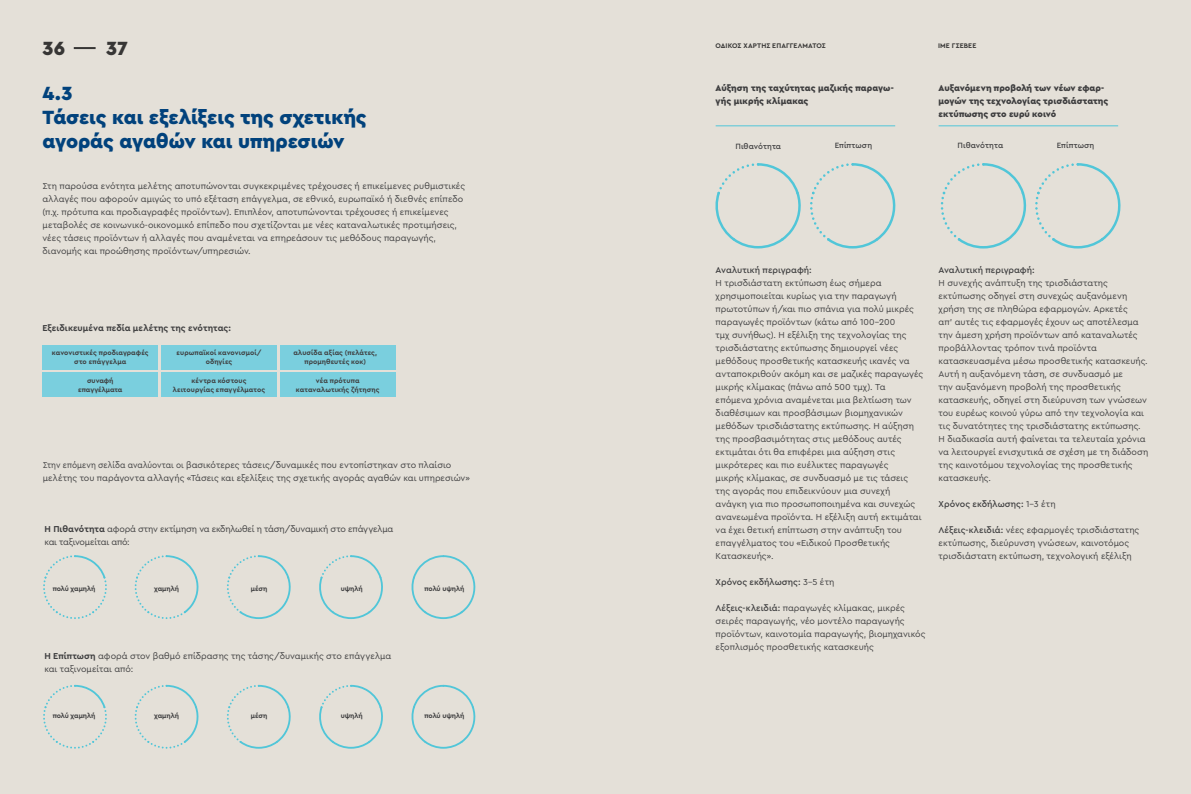
<style>
.page{position:relative;width:1191px;height:794px;background:#e4e0d8}
.page>*{position:absolute;margin:0;border:0;box-sizing:border-box;transform-origin:0 0}
.t1{font:900 20px/24px "Cera Pro";letter-spacing:-.005em;color:#01427c}
.t2{font:900 20px "Cera Pro";color:#3e3e3f}
.t3{font:9px/13px "Cera Pro";color:#3e3e3f}
.t4{font:9px/13px "Cera Pro";color:#3e3e3f;scale:.93 1}
.t5{font:900 9px/13px "Cera Pro";letter-spacing:.005em;color:#3e3e3f}
.t6{font:9px/13px "Cera Pro";letter-spacing:-.02em;color:#3e3e3f}
.t7{font:500 9px "Cera Pro";letter-spacing:.005em;color:#3e3e3f}
.t8{font:700 9px "Cera Pro";letter-spacing:.005em;color:#3e3e3f}
.t9{font:500 8px "Cera Pro";letter-spacing:.005em;color:#3e3e3f}
.t10{font:700 7px/9px "Cera Pro";letter-spacing:.01em;color:#3e3e3f;text-align:center}
.t11{font:700 7px "Cera Pro";letter-spacing:-.01em;color:#3e3e3f}
.s1{font-weight:700}
.s2{font-weight:500}
.s3{font-weight:400}
</style>
<div class="page">
<div style="left:43px;top:345px;width:115px;height:24px;background:#7acfde"></div>
<div style="left:43px;top:373px;width:115px;height:24px;background:#7acfde"></div>
<div style="left:161px;top:373px;width:116px;height:24px;background:#7acfde"></div>
<div style="left:280px;top:373px;width:115px;height:24px;background:#7acfde"></div>
<div style="left:280px;top:345px;width:115px;height:24px;background:#7acfde"></div>
<div style="left:161px;top:345px;width:116px;height:24px;background:#7acfde"></div>
<svg style="left:43px;top:555px;width:64px;height:64px"></svg>
<svg style="left:135px;top:555px;width:64px;height:64px"></svg>
<svg style="left:227px;top:555px;width:64px;height:64px"></svg>
<svg style="left:810px;top:163px;width:86px;height:85px"></svg>
<svg style="left:940px;top:163px;width:87px;height:85px"></svg>
<svg style="left:1035px;top:163px;width:86px;height:85px"></svg>
<svg style="left:319px;top:555px;width:64px;height:64px"></svg>
<svg style="left:411px;top:555px;width:65px;height:64px"></svg>
<svg style="left:43px;top:685px;width:64px;height:63px"></svg>
<svg style="left:135px;top:685px;width:64px;height:63px"></svg>
<svg style="left:227px;top:685px;width:64px;height:63px"></svg>
<svg style="left:319px;top:685px;width:64px;height:63px"></svg>
<svg style="left:411px;top:685px;width:65px;height:63px"></svg>
<hr style="left:715px;top:125px;width:180px;height:1px;background:#51c6d8">
<hr style="left:938px;top:125px;width:180px;height:1px;background:#51c6d8">
<svg style="left:715px;top:163px;width:86px;height:85px"></svg>
<h1 class="t2" style="left:43px;top:35px;width:24px">36</h1>
<h1 class="t2" style="left:106px;top:35px;width:23px">37</h1>
<p class="t1" style="left:43px;top:80px;width:325px">4.3<br>Τάσεις και εξελίξεις της σχετικής αγοράς αγαθών και υπηρεσιών</p>
<p class="t3" style="left:43px;top:179px;width:424px">Στη παρούσα ενότητα μελέτης αποτυπώνονται συγκεκριμένες τρέχουσες ή επικείμενες ρυθμιστικές αλλαγές που αφορούν αμιγώς το υπό εξέταση επάγγελμα, σε εθνικό, ευρωπαϊκό ή διεθνές επίπεδο (π.χ. πρότυπα και προδιαγραφές προϊόντων). Επιπλέον, αποτυπώνονται τρέχουσες ή επικείμενες μεταβολές σε κοινωνικό-οικονομικό επίπεδο που σχετίζονται με νέες καταναλωτικές προτιμήσεις, νέες τάσεις προϊόντων ή αλλαγές που αναμένεται να επηρεάσουν τις μεθόδους παραγωγής, διανομής και προώθησης προϊόντων/υπηρεσιών.</p>
<p class="t8" style="left:43px;top:322px;width:190px">Εξειδικευμένα πεδία μελέτης της ενότητας:</p>
<p class="t10" style="left:52px;top:348px;width:98px">κανονιστικές προδιαγραφές</p>
<p class="t10" style="left:74px;top:357px;width:53px">στο επάγγελμα</p>
<p class="t10" style="left:177px;top:348px;width:86px">ευρωπαϊκοί κανονισμοί/ οδηγίες</p>
<p class="t10" style="left:293px;top:348px;width:85px">αλυσίδα αξίας (πελάτες, προμηθευτές κοκ)</p>
<p class="t10" style="left:78px;top:376px;width:46px">συναφή επαγγέλματα</p>
<p class="t10" style="left:173px;top:376px;width:94px">κέντρα κόστους λειτουργίας επαγγέλματος</p>
<p class="t10" style="left:296px;top:376px;width:85px">νέα πρότυπα καταναλωτικής ζήτησης</p>
<p class="t4" style="left:43px;top:458px;width:461px">Στην επόμενη σελίδα αναλύονται οι βασικότερες τάσεις/δυναμικές που εντοπίστηκαν στο πλαίσιο μελέτης του παράγοντα αλλαγής «Τάσεις και εξελίξεις της σχετικής αγοράς αγαθών και υπηρεσιών»</p>
<p class="t6" style="left:44px;top:522px;width:350px"><span class="s1">Η Πιθανότητα</span> αφορά στην εκτίμηση να εκδηλωθεί η τάση/δυναμική στο επάγγελμα και ταξινομείται από:</p>
<p class="t11" style="left:53px;top:584px;width:44px">πολύ χαμηλή</p>
<p class="t10" style="left:154px;top:584px;width:26px">χαμηλή</p>
<p class="t10" style="left:251px;top:584px;width:18px">μέση</p>
<p class="t10" style="left:341px;top:584px;width:24px">υψηλή</p>
<p class="t10" style="left:424px;top:584px;width:41px">πολύ υψηλή</p>
<p class="t3" style="left:44px;top:649px;width:348px"><span class="s1">Η Επίπτωση</span> αφορά στον βαθμό επίδρασης της τάσης/δυναμικής στο επάγγελμα και ταξινομείται από:</p>
<p class="t11" style="left:53px;top:711px;width:44px">πολύ χαμηλή</p>
<p class="t10" style="left:154px;top:711px;width:26px">χαμηλή</p>
<p class="t10" style="left:251px;top:711px;width:18px">μέση</p>
<p class="t10" style="left:341px;top:711px;width:24px">υψηλή</p>
<p class="t10" style="left:424px;top:711px;width:41px">πολύ υψηλή</p>
<p class="t10" style="left:715px;top:41px;width:112px">ΟΔΙΚΟΣ ΧΑΡΤΗΣ ΕΠΑΓΓΕΛΜΑΤΟΣ</p>
<p class="t10" style="left:938px;top:41px;width:40px">ΙΜΕ ΓΣΕΒΕΕ</p>
<p class="t5" style="left:715px;top:81px;width:180px">Αύξηση της ταχύτητας μαζικής παραγω&shy;γής μικρής κλίμακας</p>
<p class="t5" style="left:938px;top:81px;width:171px">Αυξανόμενη προβολή των νέων εφαρ&shy;μογών της τεχνολογίας τρισδιάστατης εκτύπωσης στο ευρύ κοινό</p>
<p class="t9" style="left:735px;top:141px;width:47px">Πιθανότητα</p>
<p class="t9" style="left:834px;top:140px;width:39px">Επίπτωση</p>
<p class="t9" style="left:957px;top:140px;width:47px">Πιθανότητα</p>
<p class="t9" style="left:1056px;top:140px;width:39px">Επίπτωση</p>
<p class="t3" style="left:715px;top:263px;width:209px"><span class="s2">Αναλυτική περιγραφή:<br></span>Η τρισδιάστατη εκτύπωση έως σήμερα χρησιμοποιείται κυρίως για την παραγωγή πρωτοτύπων ή/και πιο σπάνια για πολύ μικρές παραγωγές προϊόντων (κάτω από 100-200<br>τμχ συνήθως). Η εξέλιξη της τεχνολογίας της τρισδιάστατης εκτύπωσης δημιουργεί νέες μεθόδους προσθετικής κατασκευής ικανές να ανταποκριθούν ακόμη και σε μαζικές παραγωγές μικρής κλίμακας (πάνω από 500 τμχ). Τα επόμενα χρόνια αναμένεται μια βελτίωση των διαθέσιμων και προσβάσιμων βιομηχανικών μεθόδων τρισδιάστατης εκτύπωσης. Η αύξηση της προσβασιμότητας στις μεθόδους αυτές εκτιμάται ότι θα επιφέρει μια αύξηση στις μικρότερες και πιο ευέλικτες παραγωγές<br>μικρής κλίμακας, σε συνδυασμό με τις τάσεις της αγοράς που επιδεικνύουν μια συνεχή ανάγκη για πιο προσωποποιημένα και συνεχώς ανανεωμένα προϊόντα. Η εξέλιξη αυτή εκτιμάται να έχει θετική επίπτωση στην ανάπτυξη του επαγγέλματος του «Ειδικού Προσθετικής Κατασκευής».</p>
<p class="t7" style="left:715px;top:576px;width:120px">Χρόνος εκδήλωσης: <span class="s3">3-5 έτη</span></p>
<p class="t3" style="left:715px;top:601px;width:211px"><span class="s2">Λέξεις-κλειδιά:</span> παραγωγές κλίμακας, μικρές σειρές παραγωγής, νέο μοντέλο παραγωγής προϊόντων, καινοτομία παραγωγής, βιομηχανικός εξοπλισμός προσθετικής κατασκευής</p>
<p class="t3" style="left:938px;top:263px;width:211px"><span class="s2">Αναλυτική περιγραφή:<br></span>Η συνεχής ανάπτυξη της τρισδιάστατης εκτύπωσης οδηγεί στη συνεχώς αυξανόμενη χρήση της σε πληθώρα εφαρμογών. Αρκετές<br>απ’ αυτές τις εφαρμογές έχουν ως αποτέλεσμα την άμεση χρήση προϊόντων από καταναλωτές προβάλλοντας τρόπον τινά προϊόντα κατασκευασμένα μέσω προσθετικής κατασκευής.<br>Αυτή η αυξανόμενη τάση, σε συνδυασμό με<br>την αυξανόμενη προβολή της προσθετικής κατασκευής, οδηγεί στη διεύρυνση των γνώσεων του ευρέως κοινού γύρω από την τεχνολογία και τις δυνατότητες της τρισδιάστατης εκτύπωσης.<br>Η διαδικασία αυτή φαίνεται τα τελευταία χρόνια να λειτουργεί ενισχυτικά σε σχέση με τη διάδοση της καινοτόμου τεχνολογίας της προσθετικής κατασκευής.</p>
<p class="t7" style="left:938px;top:498px;width:119px">Χρόνος εκδήλωσης: <span class="s3">1-3 έτη</span></p>
<p class="t3" style="left:938px;top:523px;width:202px"><span class="s2">Λέξεις-κλειδιά:</span> νέες εφαρμογές τρισδιάστατης εκτύπωσης, διεύρυνση γνώσεων, καινοτόμος τρισδιάστατη εκτύπωση, τεχνολογική εξέλιξη</p>
</div>
